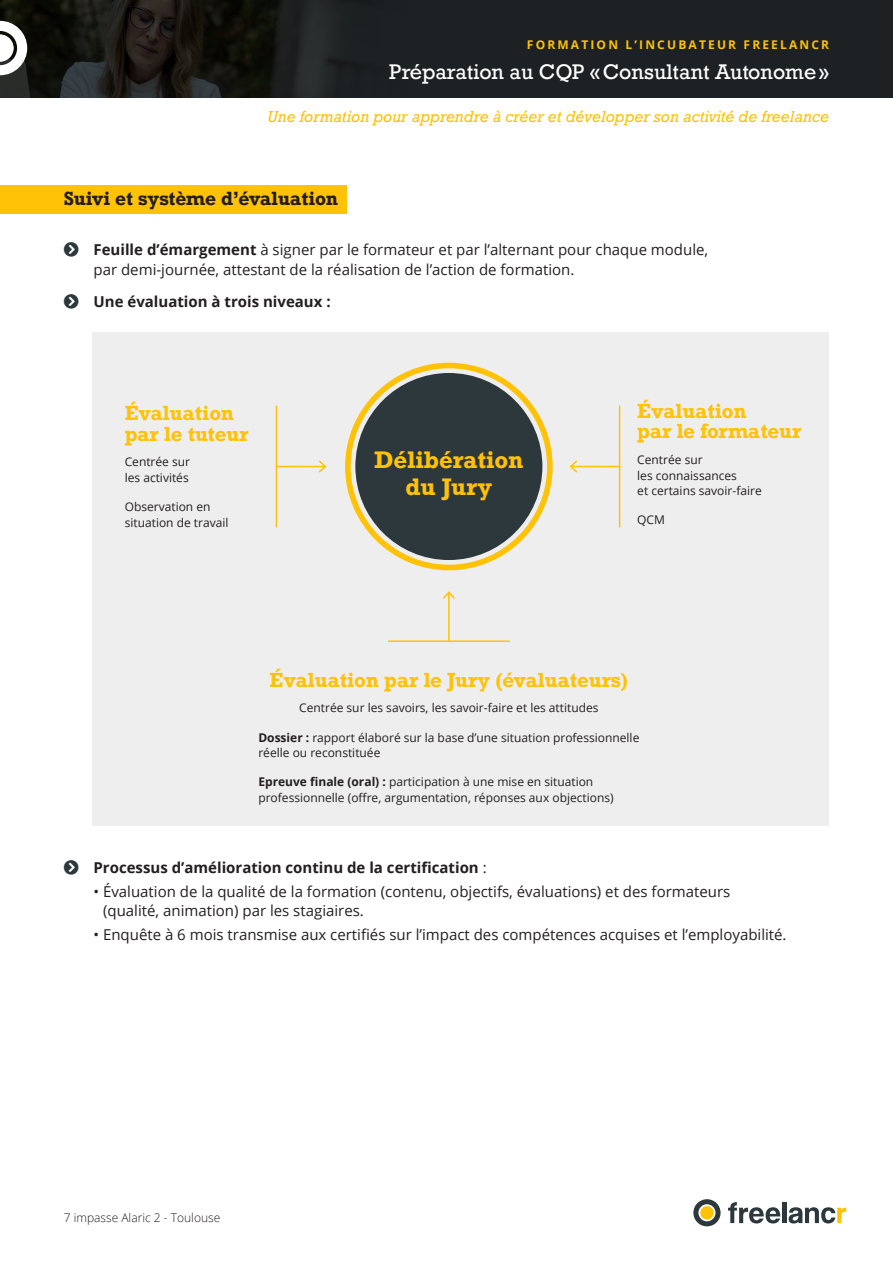
<style>
.page{position:relative;width:893px;height:1263px;background:#fff}
.page>*{position:absolute;margin:0;border:0;box-sizing:border-box;transform-origin:0 0}
.t1{font:700 22.5px/27px "Rockwell";color:#ffc207;text-align:center}
.t2{font:19.95px "Rockwell Nova";color:#fff}
.t3{font:700 19.2px/20.4px "Rockwell";color:#ffc207}
.t4{font:700 18px "Rockwell";letter-spacing:-.005em;color:#231f20}
.t5{font:15px/19.5px "Open Sans";color:#231f20}
.t6{font:700 15px "Open Sans";color:#231f20}
.t7{font:italic 15px "Rockwell";color:#ffc207}
.t8{font:12px/15.6px "Open Sans";color:#231f20}
.t9{font:700 12px "Open Sans";letter-spacing:.18em;color:#ffc207}
.t10{font:300 12px "Open Sans";color:#231f20}
.s1{color:#2c383c}
.s2{font-weight:700}
.s3{font-weight:400}
</style>
<div class="page">
<div style="left:92px;top:332px;width:737px;height:493px;background:#eeeeef"></div>
<div style="left:0;top:185px;width:347px;height:29px;background:#ffc207"></div>
<div style="left:0;top:0;width:893px;height:98px;background:#1d2124"></div>
<img style="left:0;top:0;width:346px;height:98px">
<svg style="left:0;top:21px;width:27px;height:54px"></svg>
<svg style="left:728px;top:1202px;width:52px;height:21px"></svg>
<hr style="left:782px;top:1202px;width:4px;height:21px;background:#2c383c">
<svg style="left:789px;top:1207px;width:57px;height:16px"></svg>
<div style="left:693px;top:1199px;width:28px;height:27px;background:#2c383c;border-radius:50%"></div>
<svg style="left:698px;top:1204px;width:17px;height:17px"></svg>
<div style="left:355px;top:373px;width:187px;height:187px;background:#2c383c;border-radius:50%"></div>
<div style="left:345px;top:363px;width:208px;height:207px;border:6px solid #ffc207;border-radius:50%"></div>
<hr style="left:276px;top:406px;width:1px;height:121px;background:#ffc207">
<hr style="left:388px;top:640px;width:122px;height:2px;background:#ffc207">
<hr style="left:619px;top:406px;width:1px;height:121px;background:#ffc207">
<hr style="left:277px;top:466px;width:48px;height:1px;background:#ffc207">
<svg style="left:317px;top:460px;width:10px;height:13px"></svg>
<hr style="left:448px;top:592px;width:2px;height:49px;background:#ffc207">
<svg style="left:442px;top:591px;width:13px;height:9px"></svg>
<hr style="left:571px;top:466px;width:48px;height:1px;background:#ffc207">
<svg style="left:569px;top:460px;width:10px;height:13px"></svg>
<p class="t9" style="left:527px;top:37px;width:304px">FORMATION L’INCUBATEUR FREELANCR</p>
<p class="t2" style="left:389px;top:59px;width:441px">Préparation au CQP «Consultant Autonome»</p>
<p class="t7" style="left:267px;top:107px;width:563px">Une formation pour apprendre à créer et développer son activité de freelance</p>
<p class="t4" style="left:64px;top:187px;width:276px">Suivi et système d’évaluation</p>
<p class="t5" style="left:94px;top:240px;width:616px;text-indent:-30px"><span class="s1">❖□■●▼</span> <span class="s2">Feuille d’émargement</span> à signer par le formateur et par l’alternant pour chaque module, par demi-journée, attestant de la réalisation de l’action de formation.</p>
<p class="t6" style="left:64px;top:291px;width:268px"><span class="s1">❖□■●▼</span> Une évaluation à trois niveaux :</p>
<p class="t3" style="left:125px;top:403px;width:126px">Évaluation par le tuteur</p>
<p class="t8" style="left:125px;top:454px;width:67px">Centrée sur les activités</p>
<p class="t8" style="left:125px;top:499px;width:105px">Observation en situation de travail</p>
<p class="t1" style="left:374px;top:446px;width:151px">Délibération du Jury</p>
<p class="t3" style="left:637px;top:400px;width:166px">Évaluation<br>par le formateur</p>
<p class="t8" style="left:637px;top:451px;width:126px">Centrée sur<br>les connaissances<br>et certains savoir-faire</p>
<p class="t8" style="left:637px;top:512px;width:29px">QCM</p>
<p class="t3" style="left:270px;top:669px;width:360px">Évaluation par le Jury (évaluateurs)</p>
<p class="t8" style="left:299px;top:700px;width:301px">Centrée sur les savoirs, les savoir-faire et les attitudes</p>
<p class="t8" style="left:258px;top:729px;width:382px"><span class="s2">Dossier :</span> rapport élaboré sur la base d’une situation professionnelle réelle ou reconstituée</p>
<p class="t8" style="left:258px;top:774px;width:357px"><span class="s2">Epreuve finale (oral) :</span> participation à une mise en situation professionnelle (offre, argumentation, réponses aux objections)</p>
<p class="t6" style="left:64px;top:857px;width:424px"><span class="s1">❖□■●▼</span> Processus d’amélioration continu de la certification <span class="s3">:</span></p>
<p class="t5" style="left:103px;top:881px;width:629px;text-indent:-10px">• Évaluation de la qualité de la formation (contenu, objectifs, évaluations) et des formateurs (qualité, animation) par les stagiaires.</p>
<p class="t5" style="left:94px;top:925px;width:695px">• Enquête à 6 mois transmise aux certifiés sur l’impact des compétences acquises et l’employabilité.</p>
<p class="t10" style="left:64px;top:1209px;width:158px">7 impasse Alaric 2 - Toulouse</p>
</div>
